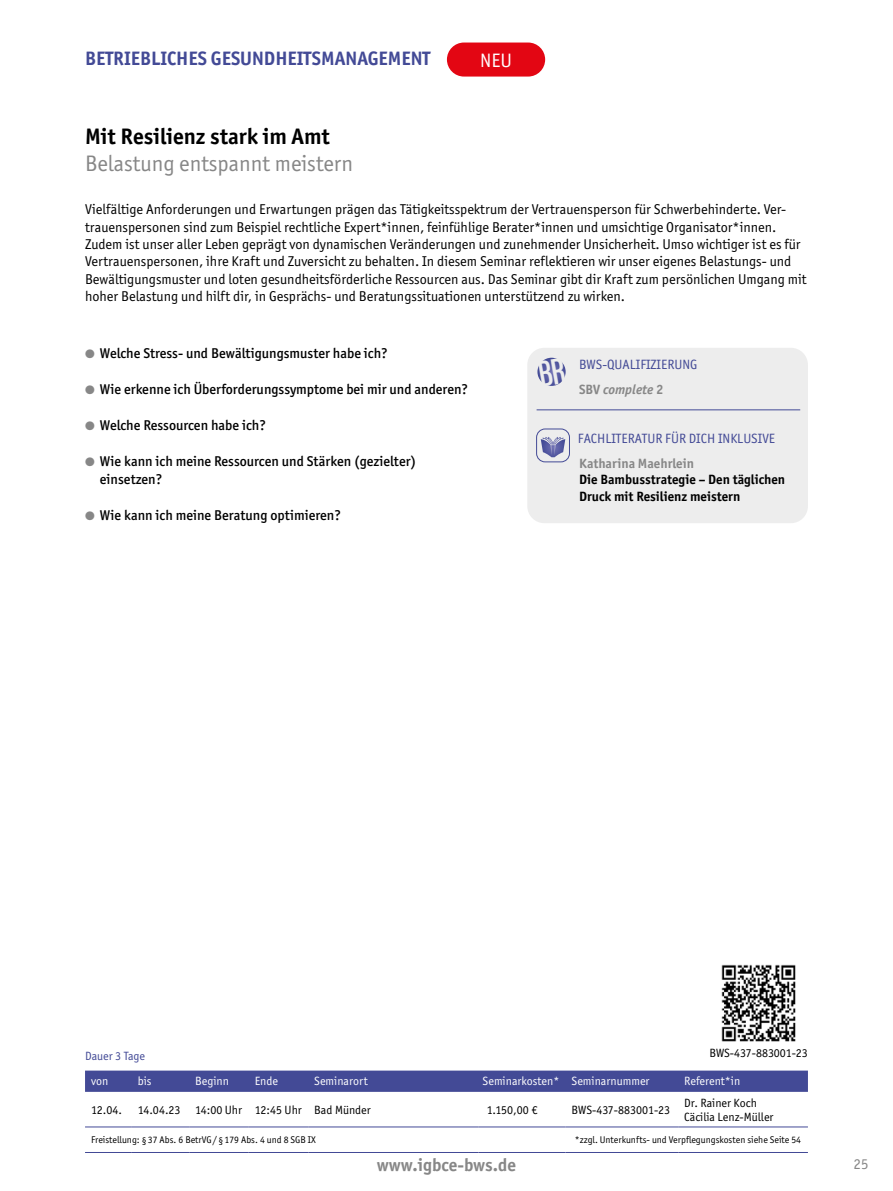
<style>
.page{position:relative;width:893px;height:1191px;background:#fff}
.page>*{position:absolute;margin:0;border:0;box-sizing:border-box;transform-origin:0 0}
.t1{font:22.5px "Officina Sans ITC Std";color:#878787}
.t2{font:700 22.5px "Officina Sans ITC Std";color:#000}
.t3{font:700 19.5px "Officina Sans ITC Std";color:#434a96}
.t4{font:19.5px "Officina Sans ITC Std";color:#fff}
.t5{font:700 18px "Officina Sans ITC Std";color:#878787}
.t6{font:15px "Officina Sans ITC Std";color:#878787}
.t7{font:14.25px/17.2px "Officina Sans ITC Std";color:#000}
.t8{font:500 14.25px/18px "Officina Sans ITC Std";color:#000}
.t9{font:13.5px/24.8px "Officina Sans ITC Std";color:#434a96}
.t10{font:700 13.5px/16.5px "Officina Sans ITC Std";color:#000}
.t11{font:700 13.5px "Officina Sans ITC Std";color:#878787}
.t12{font:12px/14.4px "Officina Sans ITC Std";color:#000}
.t13{font:12px "Officina Sans ITC Std";color:#fff}
.t14{font:12px "Officina Sans ITC Std";color:#434a96}
.t15{font:9.75px "Officina Sans ITC Std";color:#000}
.s1{color:#878787}
.s2{font-weight:700;color:#878787}
.s3{font-weight:700;font-style:italic;color:#878787}
</style>
<div class="page">
<div style="left:85px;top:1070px;width:723px;height:21px;background:#434a96"></div>
<hr style="left:85px;top:1126px;width:47px;height:1px;background:#434a96">
<hr style="left:132px;top:1126px;width:57px;height:1px;background:#434a96">
<hr style="left:189px;top:1126px;width:60px;height:1px;background:#434a96">
<hr style="left:249px;top:1126px;width:59px;height:1px;background:#434a96">
<hr style="left:308px;top:1126px;width:170px;height:1px;background:#434a96">
<hr style="left:478px;top:1126px;width:88px;height:1px;background:#434a96">
<hr style="left:566px;top:1126px;width:112px;height:1px;background:#434a96">
<hr style="left:678px;top:1126px;width:130px;height:1px;background:#434a96">
<hr style="left:85px;top:1152px;width:47px;height:1px;background:#434a96">
<hr style="left:132px;top:1152px;width:57px;height:1px;background:#434a96">
<hr style="left:189px;top:1152px;width:60px;height:1px;background:#434a96">
<hr style="left:249px;top:1152px;width:59px;height:1px;background:#434a96">
<hr style="left:308px;top:1152px;width:170px;height:1px;background:#434a96">
<hr style="left:478px;top:1152px;width:88px;height:1px;background:#434a96">
<hr style="left:566px;top:1152px;width:112px;height:1px;background:#434a96">
<hr style="left:678px;top:1152px;width:130px;height:1px;background:#434a96">
<div style="left:527px;top:348px;width:281px;height:175px;background:#ededed;border-radius:17px"></div>
<hr style="left:537px;top:409px;width:263px;height:1px;background:#434a96">
<div style="left:536px;top:428px;width:34px;height:34px;border:1px solid #434a96;border-radius:9px"></div>
<svg style="left:541px;top:437px;width:24px;height:20px"></svg>
<div style="left:447px;top:43px;width:98px;height:34px;background:#e30613;border-radius:17px"></div>
<img style="left:721px;top:964px;width:75px;height:78px">
<svg style="left:538px;top:357px;width:28px;height:29px"></svg>
<h2 class="t3" style="left:85px;top:46px;width:347px">BETRIEBLICHES GESUNDHEITSMANAGEMENT</h2>
<h1 class="t2" style="left:85px;top:122px;width:246px">Mit Resilienz stark im Amt</h1>
<h1 class="t1" style="left:85px;top:150px;width:270px">Belastung entspannt meistern</h1>
<h2 class="t4" style="left:480px;top:49px;width:33px">NEU</h2>
<p class="t7" style="left:85px;top:201px;width:723px">Vielfältige Anforderungen und Erwartungen prägen das Tätigkeitsspektrum der Vertrauensperson für Schwerbehinderte. Ver&shy;trauenspersonen sind zum Beispiel rechtliche Expert*innen, feinfühlige Berater*innen und umsichtige Organisator*innen.<br>Zudem ist unser aller Leben geprägt von dynamischen Veränderungen und zunehmender Unsicherheit. Umso wichtiger ist es für Vertrauenspersonen, ihre Kraft und Zuversicht zu behalten. In diesem Seminar reflektieren wir unser eigenes Belastungs- und Bewältigungsmuster und loten gesundheitsförderliche Ressourcen aus. Das Seminar gibt dir Kraft zum persönlichen Umgang mit hoher Belastung und hilft dir, in Gesprächs- und Beratungssituationen unterstützend zu wirken.</p>
<p class="t8" style="left:85px;top:344px;width:304px"><span class="s1">●</span> Welche Stress- und Bewältigungsmuster habe ich?</p>
<p class="t8" style="left:85px;top:380px;width:385px"><span class="s1">●</span> Wie erkenne ich Überforderungssymptome bei mir und anderen?</p>
<p class="t8" style="left:85px;top:416px;width:182px"><span class="s1">●</span> Welche Ressourcen habe ich?</p>
<p class="t8" style="left:100px;top:452px;width:318px;text-indent:-15px"><span class="s1">●</span> Wie kann ich meine Ressourcen und Stärken (gezielter) einsetzen?</p>
<p class="t8" style="left:85px;top:506px;width:257px"><span class="s1">●</span> Wie kann ich meine Beratung optimieren?</p>
<p class="t9" style="left:579px;top:352px;width:120px">BWS-QUALIFIZIERUNG<br><span class="s2">SBV</span> <span class="s3">complete</span> <span class="s2">2</span></p>
<p class="t9" style="left:578px;top:426px;width:199px">FACHLITERATUR FÜR DICH INKLUSIVE</p>
<p class="t11" style="left:579px;top:455px;width:116px">Katharina Maehrlein</p>
<p class="t10" style="left:579px;top:471px;width:207px">Die Bambusstrategie – Den täglichen<br>Druck mit Resilienz meistern</p>
<p class="t12" style="left:709px;top:1046px;width:100px">BWS-437-883001-23</p>
<p class="t14" style="left:85px;top:1048px;width:62px">Dauer 3 Tage</p>
<p class="t13" style="left:91px;top:1074px;width:19px">von</p>
<p class="t13" style="left:138px;top:1074px;width:15px">bis</p>
<p class="t13" style="left:195px;top:1074px;width:35px">Beginn</p>
<p class="t13" style="left:255px;top:1074px;width:25px">Ende</p>
<p class="t13" style="left:314px;top:1074px;width:55px">Seminarort</p>
<p class="t13" style="left:483px;top:1074px;width:168px">Seminarkosten* Seminarnummer</p>
<p class="t13" style="left:684px;top:1074px;width:58px">Referent*in</p>
<p class="t12" style="left:91px;top:1102px;width:33px">12.04.</p>
<p class="t12" style="left:138px;top:1102px;width:234px">14.04.23 14:00 Uhr 12:45 Uhr Bad Münder</p>
<p class="t12" style="left:487px;top:1102px;width:52px">1.150,00 €</p>
<p class="t12" style="left:572px;top:1102px;width:100px">BWS-437-883001-23</p>
<p class="t12" style="left:684px;top:1095px;width:91px">Dr. Rainer Koch<br>Cäcilia Lenz-Müller</p>
<p class="t15" style="left:91px;top:1134px;width:226px">Freistellung: § 37 Abs. 6 BetrVG/ § 179 Abs. 4 und 8 SGB IX</p>
<p class="t15" style="left:575px;top:1134px;width:228px">*zzgl. Unterkunfts- und Verpflegungskosten siehe Seite 54</p>
<p class="t5" style="left:377px;top:1153px;width:141px">www.igbce-bws.de</p>
<p class="t6" style="left:854px;top:1155px;width:16px">25</p>
</div>
